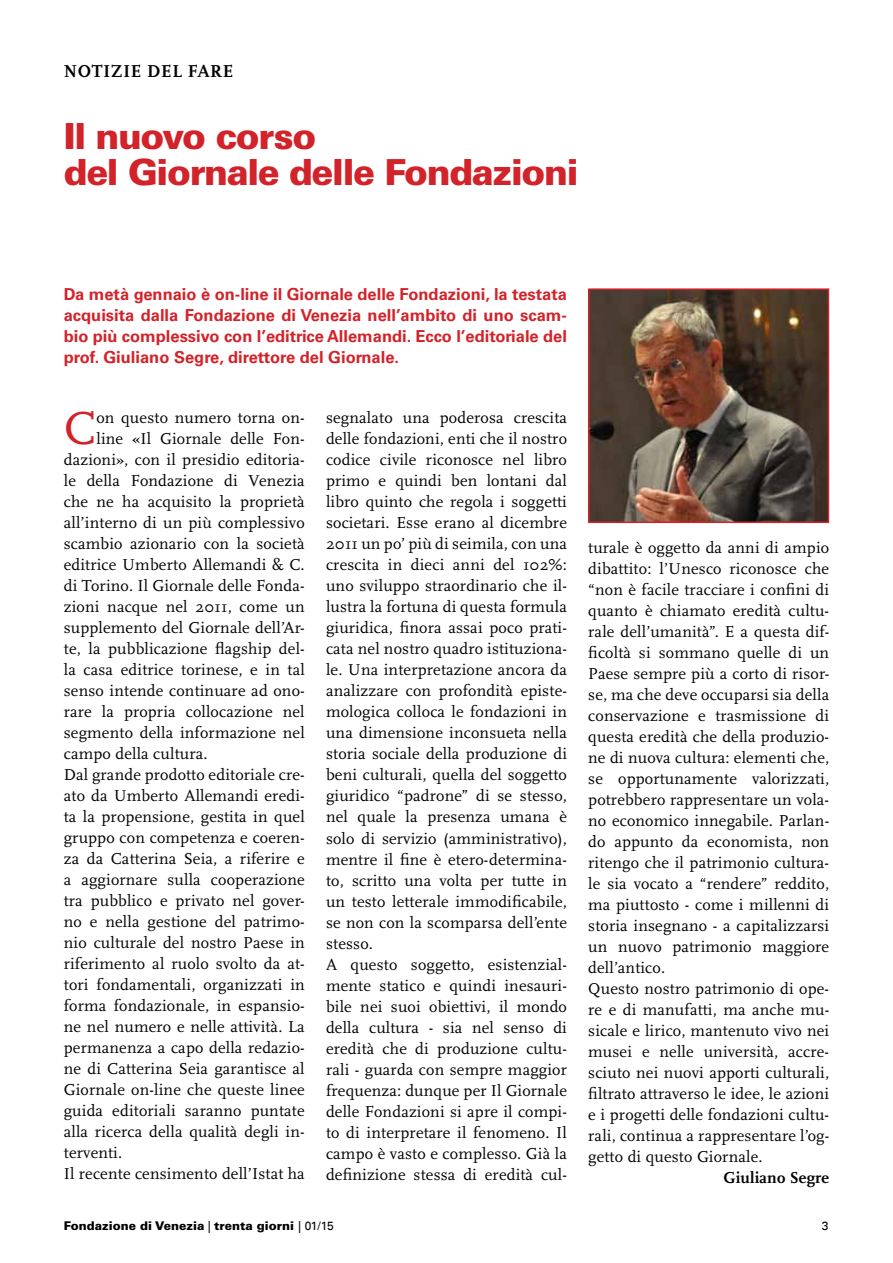
<style>
.page{position:relative;width:893px;height:1263px;background:#fff}
.page>*{position:absolute;margin:0;border:0;box-sizing:border-box;transform-origin:0 0}
.t1{font:48.3px "Scala OT";color:#d2232a}
.t2{font:900 36px/36px "Univers LT Std";letter-spacing:-.04em;color:#d2232a}
.t3{font:700 18px "Scala OT";letter-spacing:.04em;color:#000}
.t4{font:16.5px/21px "Scala OT";letter-spacing:.01em;color:#000}
.t5{font:700 16.5px/21px "Univers LT Std";color:#d2232a;text-align:justify}
.t6{font:700 16.5px "Scala OT";letter-spacing:.01em;color:#000}
.t7{font:900 12px "Univers LT Std";color:#000}
.t8{font:12px "Univers LT";color:#000}
.s1{font-family:"Univers LT";font-weight:400}
</style>
<div class="page">
<img style="left:591px;top:291px;width:235px;height:229px">
<div style="left:588px;top:288px;width:241px;height:235px;border:2px solid #d2232a"></div>
<p class="t3" style="left:64px;top:61px;width:171px">NOTIZIE DEL FARE</p>
<h2 class="t2" style="left:64px;top:118px;width:516px">Il nuovo corso<br>del Giornale delle Fondazioni</h2>
<p class="t5" style="left:64px;top:284px;width:505px">Da metà gennaio è on-line il Giornale delle Fondazioni, la testata acquisita dalla Fondazione di Venezia nell’ambito di uno scam&shy;bio più complessivo con l’editrice Allemandi. Ecco l’editoriale del prof. Giuliano Segre, direttore del Giornale.</p>
<h1 class="t1" style="left:64px;top:402px;width:34px">C</h1>
<p class="t4" style="left:96px;top:408px;width:210px">on questo numero torna on-</p>
<p class="t4" style="left:96px;top:429px;width:210px">line «Il Giornale delle Fon-</p>
<p class="t4" style="left:64px;top:450px;width:242px">dazioni», con il presidio editoria-</p>
<p class="t4" style="left:64px;top:471px;width:242px">le della Fondazione di Venezia</p>
<p class="t4" style="left:64px;top:492px;width:242px">che ne ha acquisito la proprietà</p>
<p class="t4" style="left:64px;top:513px;width:242px">all’interno di un più complessivo</p>
<p class="t4" style="left:64px;top:534px;width:242px">scambio azionario con la società</p>
<p class="t4" style="left:64px;top:555px;width:242px">editrice Umberto Allemandi &amp; C.</p>
<p class="t4" style="left:64px;top:576px;width:242px">di Torino. Il Giornale delle Fonda-</p>
<p class="t4" style="left:64px;top:597px;width:242px">zioni nacque nel 2011, come un</p>
<p class="t4" style="left:64px;top:618px;width:242px">supplemento del Giornale dell’Ar-</p>
<p class="t4" style="left:64px;top:639px;width:242px">te, la pubblicazione flagship del-</p>
<p class="t4" style="left:64px;top:660px;width:242px">la casa editrice torinese, e in tal</p>
<p class="t4" style="left:64px;top:681px;width:242px">senso intende continuare ad ono-</p>
<p class="t4" style="left:64px;top:702px;width:242px">rare la propria collocazione nel</p>
<p class="t4" style="left:64px;top:723px;width:242px">segmento della informazione nel</p>
<p class="t4" style="left:64px;top:744px;width:145px">campo della cultura.</p>
<p class="t4" style="left:64px;top:765px;width:242px">Dal grande prodotto editoriale cre-</p>
<p class="t4" style="left:64px;top:786px;width:242px">ato da Umberto Allemandi eredi-</p>
<p class="t4" style="left:64px;top:807px;width:242px">ta la propensione, gestita in quel</p>
<p class="t4" style="left:64px;top:828px;width:242px">gruppo con competenza e coeren-</p>
<p class="t4" style="left:64px;top:849px;width:242px">za da Catterina Seia, a riferire e</p>
<p class="t4" style="left:64px;top:870px;width:242px">a aggiornare sulla cooperazione</p>
<p class="t4" style="left:64px;top:891px;width:242px">tra pubblico e privato nel gover-</p>
<p class="t4" style="left:64px;top:912px;width:242px">no e nella gestione del patrimo-</p>
<p class="t4" style="left:64px;top:933px;width:242px">nio culturale del nostro Paese in</p>
<p class="t4" style="left:64px;top:954px;width:242px">riferimento al ruolo svolto da at-</p>
<p class="t4" style="left:64px;top:975px;width:242px">tori fondamentali, organizzati in</p>
<p class="t4" style="left:64px;top:996px;width:242px">forma fondazionale, in espansio-</p>
<p class="t4" style="left:64px;top:1017px;width:242px">ne nel numero e nelle attività. La</p>
<p class="t4" style="left:64px;top:1038px;width:242px">permanenza a capo della redazio-</p>
<p class="t4" style="left:64px;top:1059px;width:242px">ne di Catterina Seia garantisce al</p>
<p class="t4" style="left:64px;top:1080px;width:242px">Giornale on-line che queste linee</p>
<p class="t4" style="left:64px;top:1101px;width:242px">guida editoriali saranno puntate</p>
<p class="t4" style="left:64px;top:1122px;width:242px">alla ricerca della qualità degli in-</p>
<p class="t4" style="left:64px;top:1143px;width:60px">terventi.</p>
<p class="t4" style="left:64px;top:1164px;width:242px">Il recente censimento dell’Istat ha</p>
<p class="t4" style="left:326px;top:408px;width:242px">segnalato una poderosa crescita delle fondazioni, enti che il nostro codice civile riconosce nel libro primo e quindi ben lontani dal libro quinto che regola i soggetti societari. Esse erano al dicembre 2011 un po’ più di seimila, con una crescita in dieci anni del 102%: uno sviluppo straordinario che il&shy;lustra la fortuna di questa formula giuridica, finora assai poco prati&shy;cata nel nostro quadro istituziona&shy;le. Una interpretazione ancora da analizzare con profondità episte&shy;mologica colloca le fondazioni in una dimensione inconsueta nella storia sociale della produzione di beni culturali, quella del soggetto giuridico “padrone” di se stesso, nel quale la presenza umana è solo di servizio (amministrativo), mentre il fine è etero-determina&shy;to, scritto una volta per tutte in un testo letterale immodificabile, se non con la scomparsa dell’ente stesso.<br>A questo soggetto, esistenzial&shy;mente statico e quindi inesauri&shy;bile nei suoi obiettivi, il mondo della cultura - sia nel senso di eredità che di produzione cultu&shy;rali - guarda con sempre maggior frequenza: dunque per Il Giornale delle Fondazioni si apre il compi&shy;to di interpretare il fenomeno. Il campo è vasto e complesso. Già la definizione stessa di eredità cul-</p>
<p class="t4" style="left:588px;top:537px;width:242px">turale è oggetto da anni di ampio dibattito: l’Unesco riconosce che “non è facile tracciare i confini di quanto è chiamato eredità cultu&shy;rale dell’umanità”. E a questa dif&shy;ficoltà si sommano quelle di un Paese sempre più a corto di risor&shy;se, ma che deve occuparsi sia della conservazione e trasmissione di questa eredità che della produzio&shy;ne di nuova cultura: elementi che, se opportunamente valorizzati, potrebbero rappresentare un vola&shy;no economico innegabile. Parlan&shy;do appunto da economista, non ritengo che il patrimonio cultura&shy;le sia vocato a “rendere” reddito, ma piuttosto - come i millenni di storia insegnano - a capitalizzarsi un nuovo patrimonio maggiore dell’antico.<br>Questo nostro patrimonio di ope&shy;re e di manufatti, ma anche mu&shy;sicale e lirico, mantenuto vivo nei musei e nelle università, accre&shy;sciuto nei nuovi apporti culturali, filtrato attraverso le idee, le azioni e i progetti delle fondazioni cultu&shy;rali, continua a rappresentare l’og&shy;getto di questo Giornale.</p>
<p class="t6" style="left:723px;top:1168px;width:107px">Giuliano Segre</p>
<p class="t7" style="left:64px;top:1218px;width:272px">Fondazione di Venezia <span class="s1">|</span> trenta giorni <span class="s1">| 01/15</span></p>
<p class="t8" style="left:822px;top:1218px;width:8px">3</p>
</div>
